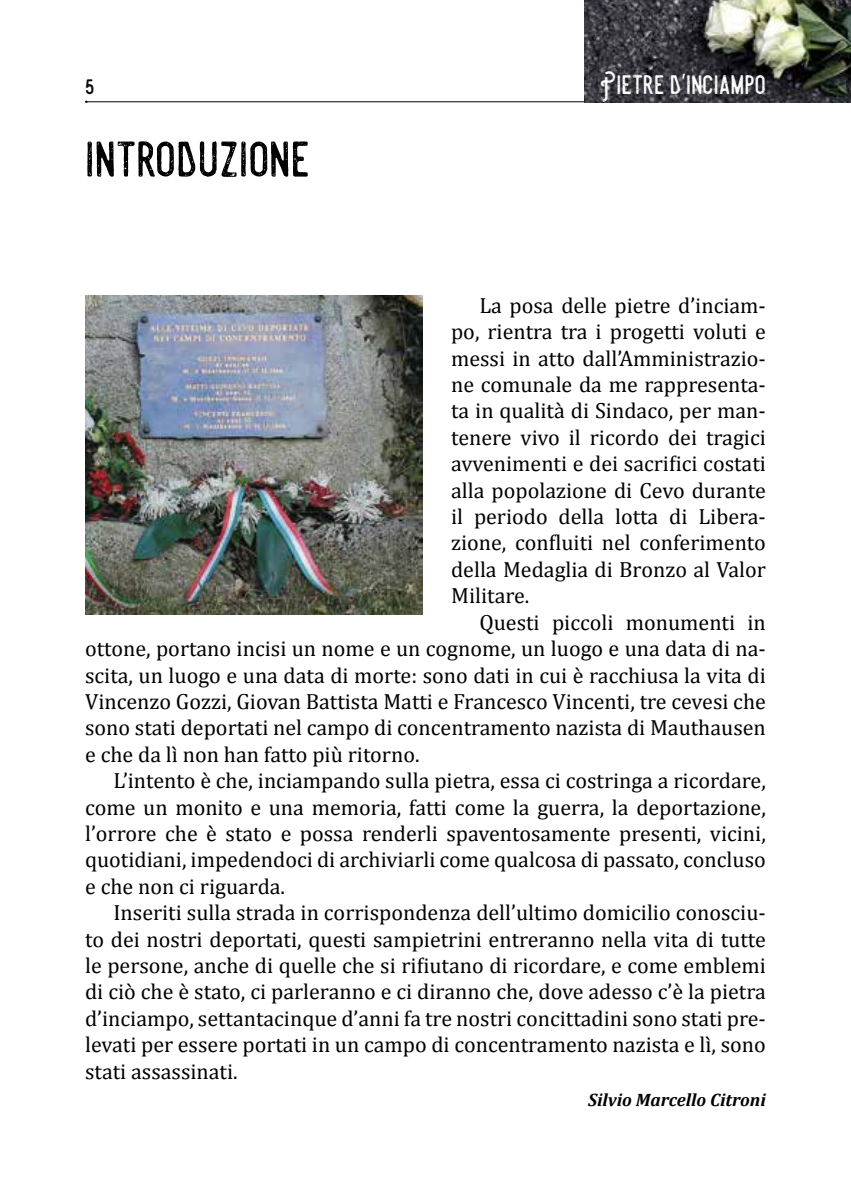
<style>
.page{position:relative;width:851px;height:1191px;background:#fff}
.page>*{position:absolute;margin:0;border:0;box-sizing:border-box;transform-origin:0 0}
.t1{font:56px "Steelworks Vintage Demo";color:#000}
.t2{font:30px "Steelworks Vintage Demo";color:#fff}
.t3{font:24px "Steelworks Vintage Demo";color:#000}
.t4{font:22px/26.4px "Cambria";color:#000;text-align:justify}
.t5{font:italic 700 18px "Cambria";color:#000}
</style>
<div class="page">
<img style="left:584px;top:0;width:266px;height:102px">
<hr style="left:86px;top:101px;width:498px;height:1px;background:#000">
<img style="left:85px;top:296px;width:337px;height:318px">
<p class="t3" style="left:85px;top:72px;width:11px">5</p>
<h1 class="t1" style="left:85px;top:127px;width:226px">introduzione</h1>
<h2 class="t2" style="left:599px;top:67px;width:167px">Pietre d inciampo</h2>
<h2 class="t2" style="left:681px;top:49px;width:6px">,</h2>
<p class="t4" style="left:451px;top:292px;width:316px;text-indent:28px">La posa delle pietre d’inciam&shy;po, rientra tra i progetti voluti e messi in atto dall’Amministrazio&shy;ne comunale da me rappresenta&shy;ta in qualità di Sindaco, per man&shy;tenere vivo il ricordo dei tragici avvenimenti e dei sacrifici costati alla popolazione di Cevo durante il periodo della lotta di Libera&shy;zione, confluiti nel conferimento della Medaglia di Bronzo al Valor Militare.</p>
<p class="t4" style="left:85px;top:609px;width:682px;text-indent:394px">Questi piccoli monumenti in ottone, portano incisi un nome e un cognome, un luogo e una data di na&shy;scita, un luogo e una data di morte: sono dati in cui è racchiusa la vita di Vincenzo Gozzi, Giovan Battista Matti e Francesco Vincenti, tre cevesi che sono stati deportati nel campo di concentramento nazista di Mauthausen e che da lì non han fatto più ritorno.</p>
<p class="t4" style="left:85px;top:767px;width:682px;text-indent:28px">L’intento è che, inciampando sulla pietra, essa ci costringa a ricordare, come un monito e una memoria, fatti come la guerra, la deportazione, l’orrore che è stato e possa renderli spaventosamente presenti, vicini, quotidiani, impedendoci di archiviarli come qualcosa di passato, concluso e che non ci riguarda.</p>
<p class="t4" style="left:85px;top:899px;width:682px;text-indent:28px">Inseriti sulla strada in corrispondenza dell’ultimo domicilio conosciu&shy;to dei nostri deportati, questi sampietrini entreranno nella vita di tutte le persone, anche di quelle che si rifiutano di ricordare, e come emblemi di ciò che è stato, ci parleranno e ci diranno che, dove adesso c’è la pietra d’inciampo, settantacinque d’anni fa tre nostri concittadini sono stati pre&shy;levati per essere portati in un campo di concentramento nazista e lì, sono stati assassinati.</p>
<p class="t5" style="left:588px;top:1087px;width:179px">Silvio Marcello Citroni</p>
</div>
